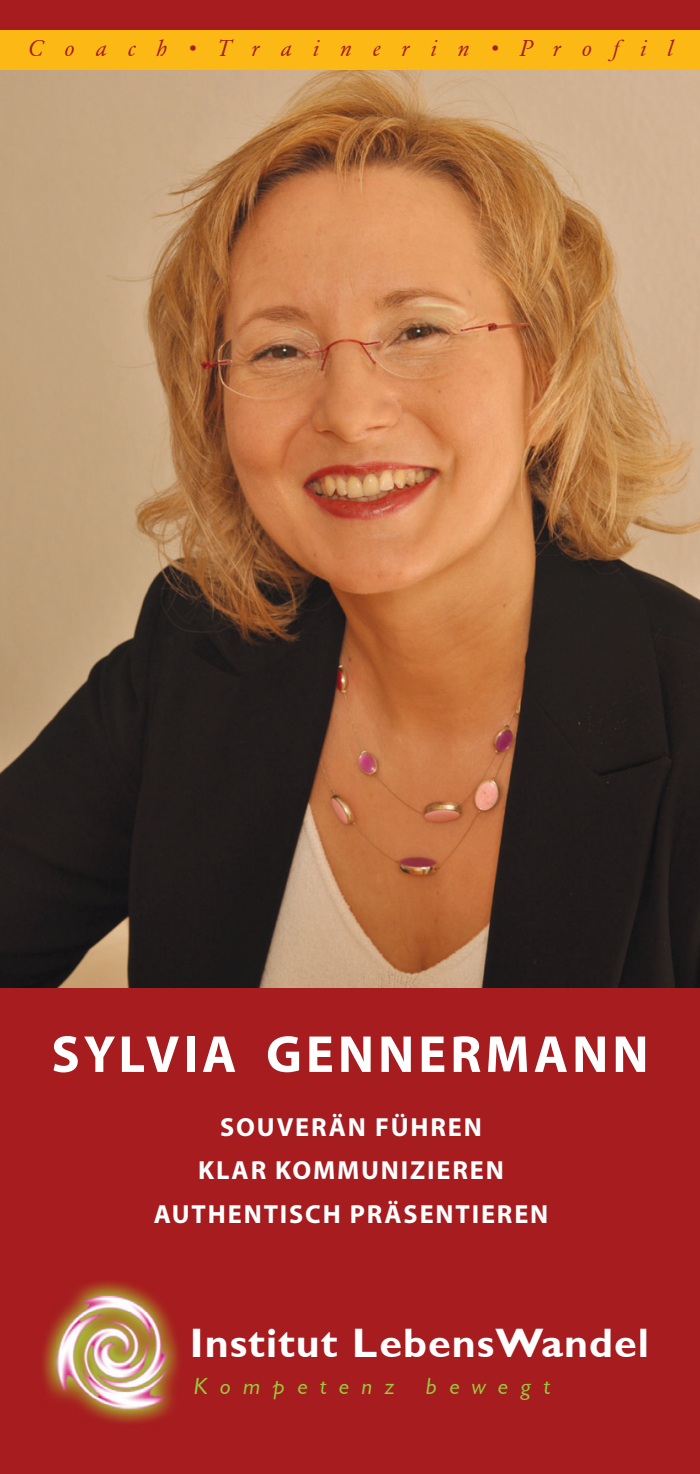
<style>
.page{position:relative;width:700px;height:1474px;background:#fff}
.page>*{position:absolute;margin:0;border:0;box-sizing:border-box;transform-origin:0 0}
.t1{font:700 52.5px "Myriad Pro";letter-spacing:.075em;color:#fff}
.t2{font:41.12px "Garrison Sans BOLD";letter-spacing:.025em;color:#fff}
.t3{font:700 26.25px "Myriad Pro";letter-spacing:.07em;color:#fff}
.t4{font:23.97px "Garrison Sans ITALIC";letter-spacing:.525em;color:#99ca3b}
.t5{font:italic 22.75px "Garamond BE";letter-spacing:.935em;color:#a61c1f}
</style>
<div class="page">
<div style="left:0;top:0;width:699px;height:1473px;background:#a61c1f"></div>
<img style="left:0;top:69px;width:699px;height:918px">
<div style="left:0;top:30px;width:699px;height:39px;background:#fcb814"></div>
<img style="left:43px;top:1281px;width:136px;height:142px">
<p class="t5" style="left:27px;top:35px;width:646px">Coach•Trainerin•Profil</p>
<p class="t1" style="left:51px;top:1024px;width:598px">SYLVIA GENNERMANN</p>
<p class="t3" style="left:220px;top:1112px;width:263px">SOUVERÄN FÜHREN</p>
<p class="t3" style="left:198px;top:1155px;width:307px">KLAR KOMMUNIZIEREN</p>
<p class="t3" style="left:154px;top:1199px;width:396px">AUTHENTISCH PRÄSENTIEREN</p>
<p class="t2" style="left:190px;top:1319px;width:460px">Institut LebensWandel</p>
<p class="t4" style="left:194px;top:1372px;width:202px">Kompetenz</p>
<p class="t4" style="left:426px;top:1372px;width:126px">bewegt</p>
</div>
